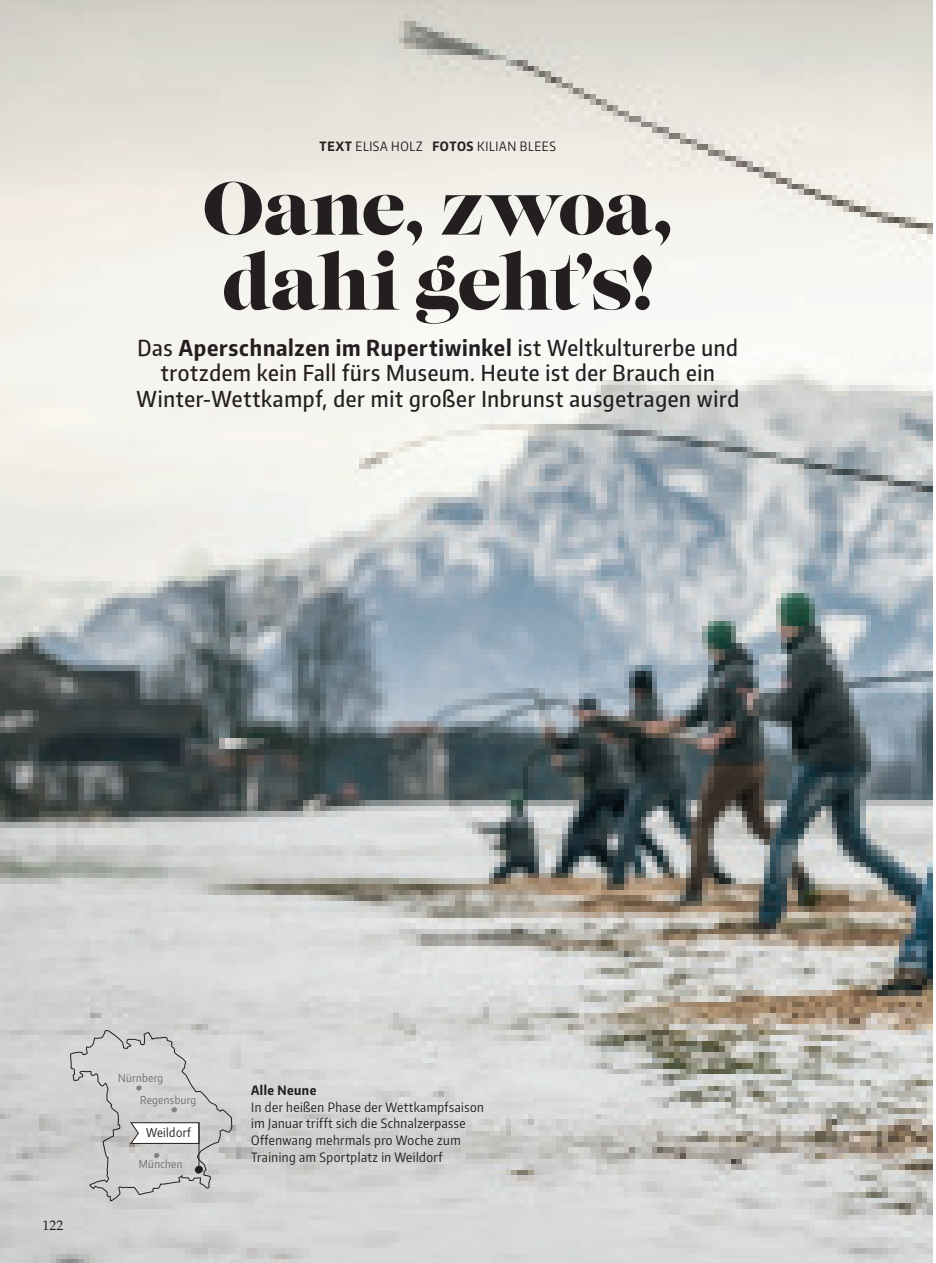
<style>
.page{position:relative;width:936px;height:1263px;background:#fff}
.page>*{position:absolute;margin:0;border:0;box-sizing:border-box;transform-origin:0 0}
.Ueberschrift_1{font:75px/75px "Lust";letter-spacing:-.01em;color:#231f20}
.Vorspann_1{font:500 21.75px/25.5px "Encode Sans Condensed";letter-spacing:.03em;color:#231f20;text-align:center}
.Vorspann_1-2{font:700 21.75px "Encode Sans Condensed";letter-spacing:.035em;color:#231f20}
.t1{font:13.8px "Palatino LT Std";color:#231f20}
.Bildunterschrift_1{font:12.75px/16.8px "Encode Sans Condensed";letter-spacing:.035em;color:#231f20}
.Autor_1{font:12.75px "Encode Sans Condensed";letter-spacing:.05em;color:#231f20}
.Bildunterschrift_1-2{font:700 12.75px "Encode Sans Condensed";letter-spacing:.035em;color:#231f20}
.t2{font:12px "Encode Sans Condensed";letter-spacing:.035em;color:#231f20}
.t3{font:10.8px "Encode Sans Condensed";letter-spacing:.035em;color:#6c6d70}
.s1{font-weight:700}
.s2{font-weight:500}
</style>
<div class="page">
<img style="left:0;top:0;width:932px;height:1263px">
<svg style="left:70px;top:1016px;width:162px;height:192px;background:#ccc"></svg>
<p class="Autor_1" style="left:319px;top:138px;width:238px"><span class="s1">TEXT</span> ELISA HOLZ <span class="s1">FOTOS</span> KILIAN BLEES</p>
<p class="Ueberschrift_1" style="left:202px;top:175px;width:472px">Oane, zwoa, dahi geht’s!</p>
<p class="Vorspann_1-2" style="left:138px;top:333px;width:602px"><span class="s2">Das</span> Aperschnalzen im Rupertiwinkel <span class="s2">ist Weltkulturerbe und</span></p>
<p class="Vorspann_1" style="left:136px;top:360px;width:604px">trotzdem kein Fall fürs Museum. Heute ist der Brauch ein<br>Winter-Wettkampf, der mit großer Inbrunst ausgetragen wird</p>
<p class="t1" style="left:43px;top:1218px;width:22px">122</p>
<p class="t3" style="left:118px;top:1071px;width:47px">Nürnberg</p>
<p class="t3" style="left:140px;top:1093px;width:58px">Regensburg</p>
<p class="t2" style="left:146px;top:1125px;width:46px">Weildorf</p>
<p class="t3" style="left:139px;top:1157px;width:45px">München</p>
<p class="Bildunterschrift_1-2" style="left:251px;top:1082px;width:67px">Alle Neune</p>
<p class="Bildunterschrift_1" style="left:251px;top:1098px;width:234px">In der heißen Phase der Wettkampfsaison im Januar trifft sich die Schnalzerpasse Offenwang mehrmals pro Woche zum Training am Sportplatz in Weildorf</p>
</div>
